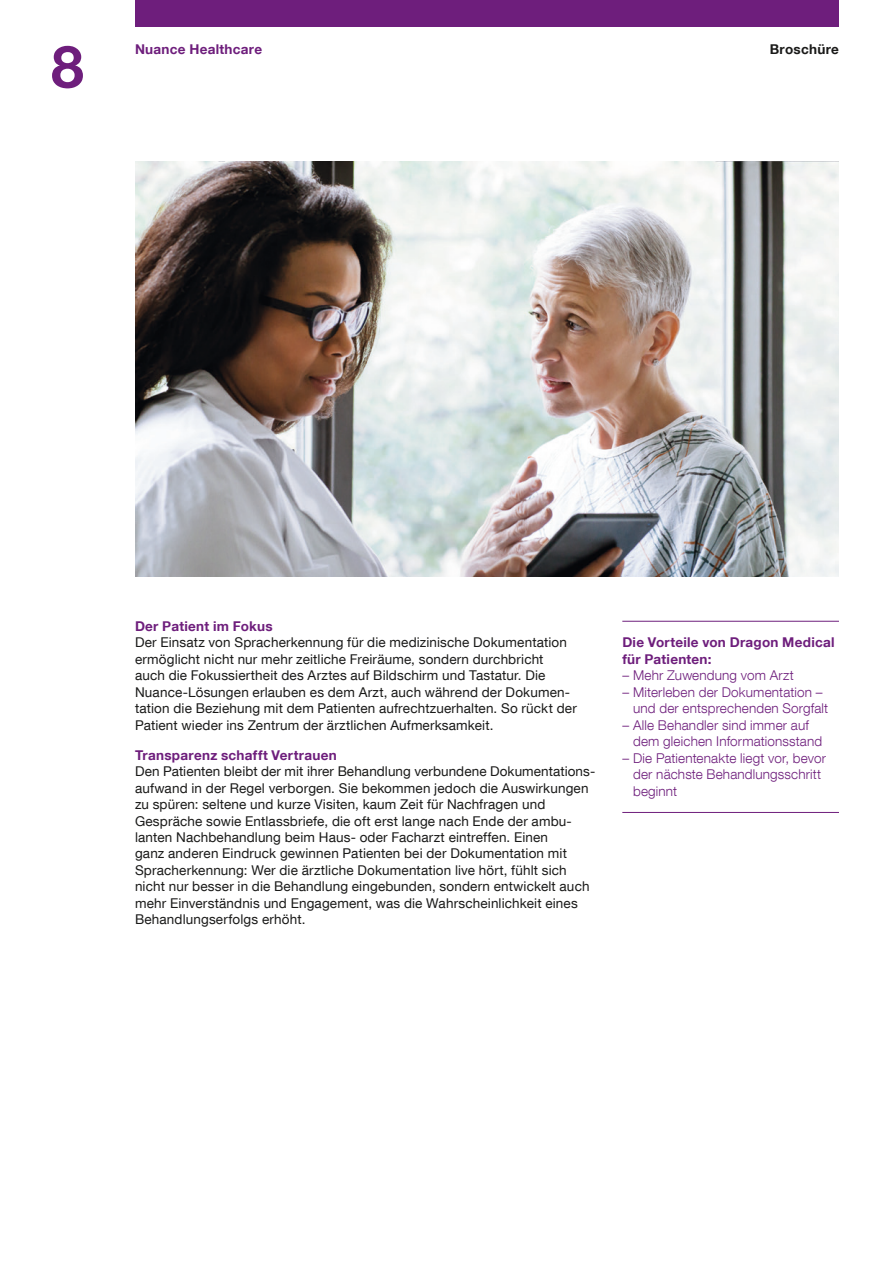
<style>
.page{position:relative;width:893px;height:1263px;background:#fff}
.page>*{position:absolute;margin:0;border:0;box-sizing:border-box;transform-origin:0 0}
.t1{font:700 58.5px "Helvetica Neue LT Com";color:#6e1e7c}
.t2{font:13.5px/16.5px "Helvetica Neue LT Com";letter-spacing:.01em;color:#1a1a19}
.t3{font:300 13.5px/16.5px "Helvetica Neue LT Com";letter-spacing:.01em;color:#6e1e7c}
.t4{font:700 13.5px/16.5px "Helvetica Neue LT Com";letter-spacing:.02em;color:#6e1e7c}
.t5{font:700 13.5px "Helvetica Neue LT Com";letter-spacing:.02em;color:#1a1a19}
</style>
<div class="page">
<div style="left:135px;top:0;width:704px;height:27px;background:#6e1e7c"></div>
<hr style="left:622px;top:812px;width:217px;height:1px;background:#6e1e7c">
<hr style="left:622px;top:621px;width:217px;height:1px;background:#6e1e7c">
<img style="left:135px;top:161px;width:704px;height:415px">
<h1 class="t1" style="left:51px;top:30px;width:34px">8</h1>
<p class="t4" style="left:135px;top:41px;width:129px">Nuance Healthcare</p>
<p class="t5" style="left:770px;top:41px;width:71px">Broschüre</p>
<p class="t4" style="left:135px;top:617px;width:139px">Der Patient im Fokus</p>
<p class="t2" style="left:135px;top:634px;width:443px">Der Einsatz von Spracherkennung für die medizinische Dokumentation ermöglicht nicht nur mehr zeitliche Freiräume, sondern durchbricht<br>auch die Fokussiertheit des Arztes auf Bildschirm und Tastatur. Die Nuance-Lösungen erlauben es dem Arzt, auch während der Dokumen&shy;tation die Beziehung mit dem Patienten aufrechtzuerhalten. So rückt der Patient wieder ins Zentrum der ärztlichen Aufmerksamkeit.</p>
<p class="t4" style="left:135px;top:746px;width:203px">Transparenz schafft Vertrauen</p>
<p class="t2" style="left:135px;top:763px;width:462px">Den Patienten bleibt der mit ihrer Behandlung verbundene Dokumentations&shy;aufwand in der Regel verborgen. Sie bekommen jedoch die Auswirkungen zu spüren: seltene und kurze Visiten, kaum Zeit für Nachfragen und Gespräche sowie Entlassbriefe, die oft erst lange nach Ende der ambu&shy;lanten Nachbehandlung beim Haus- oder Facharzt eintreffen. Einen<br>ganz anderen Eindruck gewinnen Patienten bei der Dokumentation mit Spracherkennung: Wer die ärztliche Dokumentation live hört, fühlt sich nicht nur besser in die Behandlung eingebunden, sondern entwickelt auch mehr Einverständnis und Engagement, was die Wahrscheinlichkeit eines Behandlungserfolgs erhöht.</p>
<p class="t4" style="left:622px;top:633px;width:214px">Die Vorteile von Dragon Medical für Patienten:</p>
<p class="t3" style="left:622px;top:667px;width:173px">– Mehr Zuwendung vom Arzt</p>
<p class="t3" style="left:633px;top:683px;width:197px;text-indent:-11px">– Miterleben der Dokumentation – und der entsprechenden Sorgfalt</p>
<p class="t3" style="left:633px;top:716px;width:191px;text-indent:-11px">– Alle Behandler sind immer auf dem gleichen Informationsstand</p>
<p class="t3" style="left:633px;top:749px;width:194px;text-indent:-11px">– Die Patientenakte liegt vor, bevor der nächste Behandlungsschritt beginnt</p>
</div>
